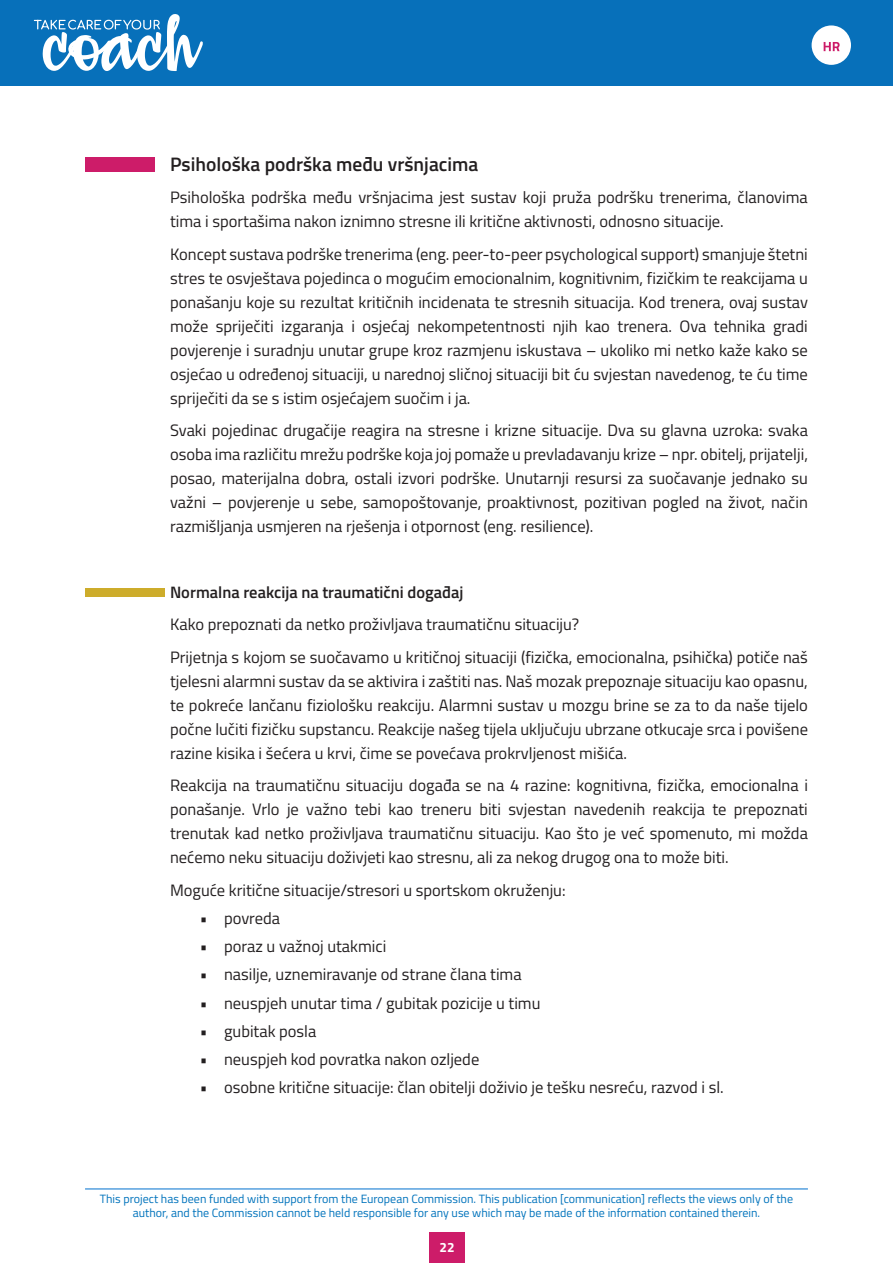
<style>
.page{position:relative;width:893px;height:1263px;background:#fff}
.page>*{position:absolute;margin:0;border:0;box-sizing:border-box;transform-origin:0 0}
.t1{font:600 19.5px "Titillium Web";color:#231f20}
.t2{font:16.5px/24px "Titillium Web";color:#231f20;text-align:justify}
.t3{font:600 16.5px "Titillium Web";color:#231f20}
.t4{font:700 13.5px "Titillium Web";color:#fff}
.t5{font:12px/14.4px "Titillium Web";color:#0073bc;text-align:center}
</style>
<div class="page">
<div style="left:429px;top:1232px;width:36px;height:31px;background:#cd1c69"></div>
<hr style="left:85px;top:1188px;width:723px;height:1px;background:#0071cf">
<div style="left:0;top:0;width:893px;height:85px;background:#0770ba"></div>
<svg style="left:34px;top:14px;width:169px;height:57px"></svg>
<div style="left:812px;top:25px;width:39px;height:40px;background:#fff;border-radius:50%"></div>
<svg style="left:824px;top:42px;width:16px;height:9px"></svg>
<div style="left:85px;top:158px;width:69px;height:14px;background:#cd1c69"></div>
<div style="left:85px;top:588px;width:79px;height:8px;background:#cdac2b"></div>
<p class="t1" style="left:170px;top:149px;width:310px">Psihološka podrška među vršnjacima</p>
<p class="t2" style="left:170px;top:185px;width:639px">Psihološka podrška među vršnjacima jest sustav koji pruža podršku trenerima, članovima tima i sportašima nakon iznimno stresne ili kritične aktivnosti, odnosno situacije.</p>
<p class="t2" style="left:170px;top:241px;width:639px">Koncept sustava podrške trenerima (eng. peer-to-peer psychological support) smanjuje štetni stres te osvještava pojedinca o mogućim emocionalnim, kognitivnim, fizičkim te reakcijama u ponašanju koje su rezultat kritičnih incidenata te stresnih situacija. Kod trenera, ovaj sustav može spriječiti izgaranja i osjećaj nekompetentnosti njih kao trenera. Ova tehnika gradi povjerenje i suradnju unutar grupe kroz razmjenu iskustava – ukoliko mi netko kaže kako se osjećao u određenoj situaciji, u narednoj sličnoj situaciji bit ću svjestan navedenog, te ću time spriječiti da se s istim osjećajem suočim i ja.</p>
<p class="t2" style="left:170px;top:418px;width:639px">Svaki pojedinac drugačije reagira na stresne i krizne situacije. Dva su glavna uzroka: svaka osoba ima različitu mrežu podrške koja joj pomaže u prevladavanju krize – npr. obitelj, prijatelji, posao, materijalna dobra, ostali izvori podrške. Unutarnji resursi za suočavanje jednako su važni – povjerenje u sebe, samopoštovanje, proaktivnost, pozitivan pogled na život, način razmišljanja usmjeren na rješenja i otpornost (eng. resilience).</p>
<p class="t3" style="left:170px;top:579px;width:295px">Normalna reakcija na traumatični događaj</p>
<p class="t2" style="left:170px;top:611px;width:411px">Kako prepoznati da netko proživljava traumatičnu situaciju?</p>
<p class="t2" style="left:170px;top:644px;width:639px">Prijetnja s kojom se suočavamo u kritičnoj situaciji (fizička, emocionalna, psihička) potiče naš tjelesni alarmni sustav da se aktivira i zaštiti nas. Naš mozak prepoznaje situaciju kao opasnu, te pokreće lančanu fiziološku reakciju. Alarmni sustav u mozgu brine se za to da naše tijelo počne lučiti fizičku supstancu. Reakcije našeg tijela uključuju ubrzane otkucaje srca i povišene razine kisika i šećera u krvi, čime se povećava prokrvljenost mišića.</p>
<p class="t2" style="left:170px;top:772px;width:639px">Reakcija na traumatičnu situaciju događa se na 4 razine: kognitivna, fizička, emocionalna i ponašanje. Vrlo je važno tebi kao treneru biti svjestan navedenih reakcija te prepoznati trenutak kad netko proživljava traumatičnu situaciju. Kao što je već spomenuto, mi možda nećemo neku situaciju doživjeti kao stresnu, ali za nekog drugog ona to može biti.</p>
<p class="t2" style="left:170px;top:877px;width:397px">Moguće kritične situacije/stresori u sportskom okruženju:</p>
<p class="t2" style="left:200px;top:905px;width:82px">• povreda</p>
<p class="t2" style="left:200px;top:933px;width:188px">• poraz u važnoj utakmici</p>
<p class="t2" style="left:200px;top:962px;width:323px">• nasilje, uznemiravanje od strane člana tima</p>
<p class="t2" style="left:200px;top:990px;width:342px">• neuspjeh unutar tima / gubitak pozicije u timu</p>
<p class="t2" style="left:200px;top:1018px;width:118px">• gubitak posla</p>
<p class="t2" style="left:200px;top:1046px;width:281px">• neuspjeh kod povratka nakon ozljede</p>
<p class="t2" style="left:200px;top:1075px;width:525px">• osobne kritične situacije: član obitelji doživio je tešku nesreću, razvod i sl.</p>
<p class="t5" style="left:100px;top:1190px;width:695px">This project has been funded with support from the European Commission. This publication [communication] reflects the views only of the author, and the Commission cannot be held responsible for any use which may be made of the information contained therein.</p>
<p class="t4" style="left:440px;top:1236px;width:17px">22</p>
</div>
